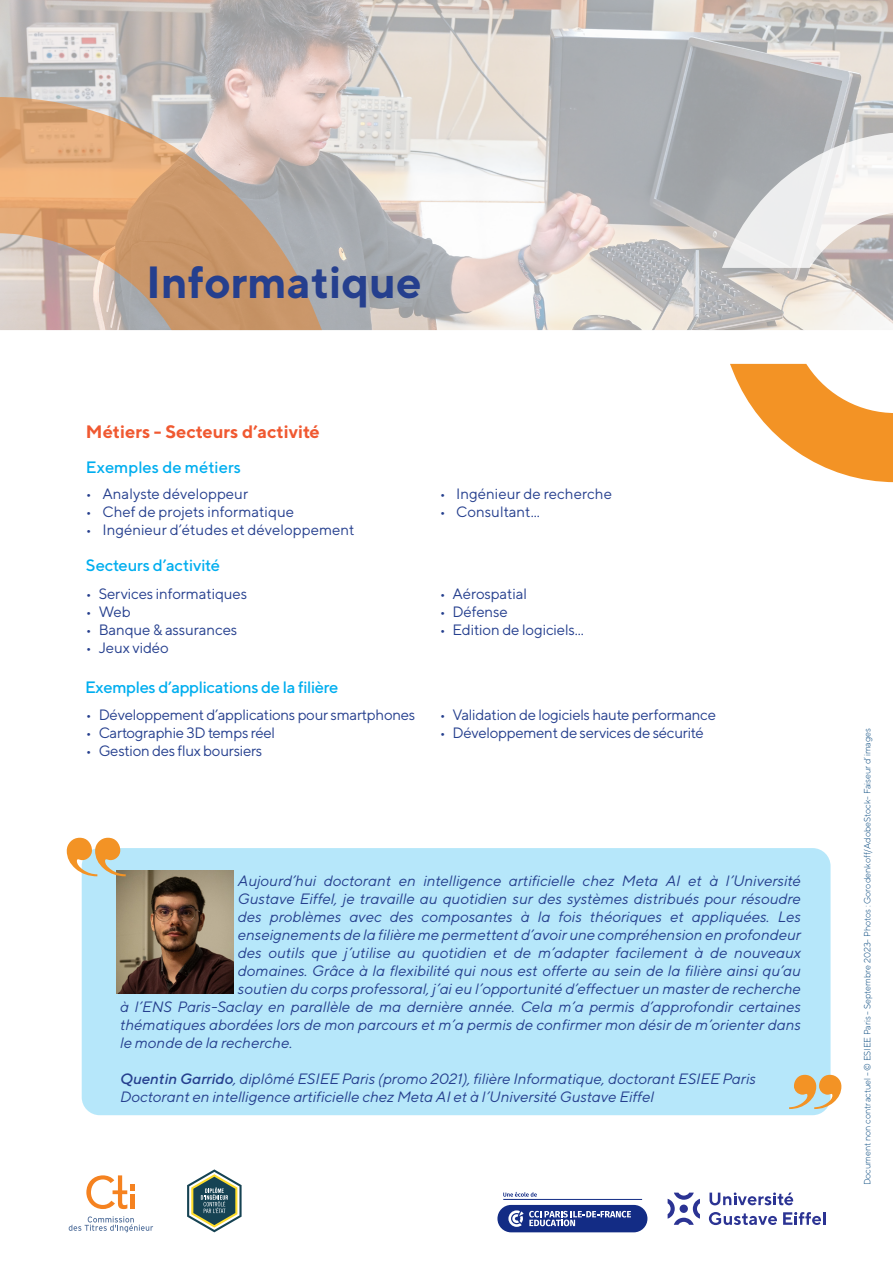
<style>
.page{position:relative;width:893px;height:1263px;background:#fff}
.page>*{position:absolute;margin:0;border:0;box-sizing:border-box;transform-origin:0 0}
.Filière_2021{font:700 45px "TT Norms";color:#253f8e}
.Objectifs_2021{font:700 18px "TT Norms";color:#f05931}
.Puces_2021{font:500 16.5px "TT Norms";letter-spacing:-.02em;color:#00aeef}
.Puces_2021-2{font:500 16.5px "TT Norms";color:#00aeef}
.t1{font:italic 15px "TT Norms";color:#253f8e}
.t2{font:15px "TT Norms";letter-spacing:-.01em;color:#253f8e}
.Ours_2021{font:300 9px "TT Norms";color:#00447b}
.s1{font-weight:500}
</style>
<div class="page">
<div style="left:82px;top:848px;width:749px;height:267px;background:#b6e7fa;border-radius:18px"></div>
<img style="left:0;top:0;width:893px;height:330px">
<img style="left:117px;top:871px;width:116px;height:122px">
<svg style="left:722px;top:132px;width:171px;height:136px"></svg>
<svg style="left:730px;top:364px;width:163px;height:118px"></svg>
<svg style="left:67px;top:838px;width:59px;height:38px"></svg>
<svg style="left:789px;top:1075px;width:52px;height:34px"></svg>
<svg style="left:0;top:97px;width:322px;height:233px;background:#d1ad90"></svg>
<hr style="left:503px;top:1199px;width:139px;height:1px;background:#132c85">
<svg style="left:503px;top:1192px;width:34px;height:5px"></svg>
<div style="left:497px;top:1205px;width:150px;height:27px;background:#132c85;border-radius:14px"></div>
<svg style="left:508px;top:1210px;width:123px;height:17px"></svg>
<svg style="left:668px;top:1192px;width:32px;height:33px"></svg>
<div style="left:680px;top:1204px;width:8px;height:9px;background:#2b3393;border-radius:50%"></div>
<svg style="left:709px;top:1192px;width:84px;height:13px"></svg>
<svg style="left:709px;top:1212px;width:68px;height:13px"></svg>
<svg style="left:783px;top:1212px;width:42px;height:13px"></svg>
<svg style="left:86px;top:1175px;width:49px;height:34px"></svg>
<svg style="left:69px;top:1216px;width:84px;height:16px"></svg>
<svg style="left:187px;top:1169px;width:55px;height:63px"></svg>
<p class="Filière_2021" style="left:146px;top:253px;width:277px">Informatique</p>
<p class="Objectifs_2021" style="left:86px;top:421px;width:235px">Métiers - Secteurs d’activité</p>
<p class="Puces_2021-2" style="left:86px;top:457px;width:157px">Exemples de métiers</p>
<p class="t2" style="left:86px;top:485px;width:164px">• Analyste développeur</p>
<p class="t2" style="left:86px;top:503px;width:210px">• Chef de projets informatique</p>
<p class="t2" style="left:86px;top:521px;width:270px">• Ingénieur d’études et développement</p>
<p class="Puces_2021" style="left:86px;top:555px;width:136px">Secteurs d’activité</p>
<p class="t2" style="left:86px;top:584px;width:163px">• Services informatiques</p>
<p class="t2" style="left:86px;top:602px;width:46px">• Web</p>
<p class="t2" style="left:86px;top:620px;width:153px">• Banque &amp; assurances</p>
<p class="t2" style="left:86px;top:638px;width:84px">• Jeux vidéo</p>
<p class="Puces_2021" style="left:85px;top:677px;width:255px">Exemples d’applications de la filière</p>
<p class="t2" style="left:86px;top:706px;width:331px">• Développement d’applications pour smartphones</p>
<p class="t2" style="left:86px;top:724px;width:191px">• Cartographie 3D temps réel</p>
<p class="t2" style="left:86px;top:742px;width:178px">• Gestion des flux boursiers</p>
<p class="t2" style="left:440px;top:485px;width:174px">• Ingénieur de recherche</p>
<p class="t2" style="left:440px;top:503px;width:102px">• Consultant...</p>
<p class="t2" style="left:440px;top:584px;width:89px">• Aérospatial</p>
<p class="t2" style="left:440px;top:602px;width:70px">• Défense</p>
<p class="t2" style="left:440px;top:620px;width:146px">• Edition de logiciels...</p>
<p class="t2" style="left:440px;top:706px;width:278px">• Validation de logiciels haute performance</p>
<p class="t2" style="left:440px;top:724px;width:265px">• Développement de services de sécurité</p>
<p class="t1" style="left:238px;top:871px;width:564px">Aujourd’hui doctorant en intelligence artificielle chez Meta AI et à l’Université</p>
<p class="t1" style="left:238px;top:889px;width:564px">Gustave Eiffel, je travaille au quotidien sur des systèmes distribués pour résoudre</p>
<p class="t1" style="left:238px;top:907px;width:564px">des problèmes avec des composantes à la fois théoriques et appliquées. Les</p>
<p class="t1" style="left:238px;top:925px;width:564px">enseignements de la filière me permettent d’avoir une compréhension en profondeur</p>
<p class="t1" style="left:238px;top:943px;width:564px">des outils que j’utilise au quotidien et de m’adapter facilement à de nouveaux</p>
<p class="t1" style="left:238px;top:961px;width:564px">domaines. Grâce à la flexibilité qui nous est offerte au sein de la filière ainsi qu’au</p>
<p class="t1" style="left:238px;top:979px;width:564px">soutien du corps professoral, j’ai eu l’opportunité d’effectuer un master de recherche</p>
<p class="t1" style="left:120px;top:997px;width:682px">à l’ENS Paris-Saclay en parallèle de ma dernière année. Cela m’a permis d’approfondir certaines</p>
<p class="t1" style="left:120px;top:1015px;width:682px">thématiques abordées lors de mon parcours et m’a permis de confirmer mon désir de m’orienter dans</p>
<p class="t1" style="left:120px;top:1033px;width:174px">le monde de la recherche.</p>
<p class="t1" style="left:120px;top:1069px;width:637px"><span class="s1">Quentin Garrido</span>, diplômé ESIEE Paris (promo 2021), filière Informatique, doctorant ESIEE Paris</p>
<p class="t1" style="left:120px;top:1087px;width:535px">Doctorant en intelligence artificielle chez Meta AI et à l’Université Gustave Eiffel</p>
<p class="Ours_2021" style="left:862px;top:1185px;width:459px;rotate:-90deg">Document non contractuel - © ESIEE Paris - Septembre 2023- Photos : Gorodenkoff/AdobeStock- Faiseur d’images</p>
</div>
